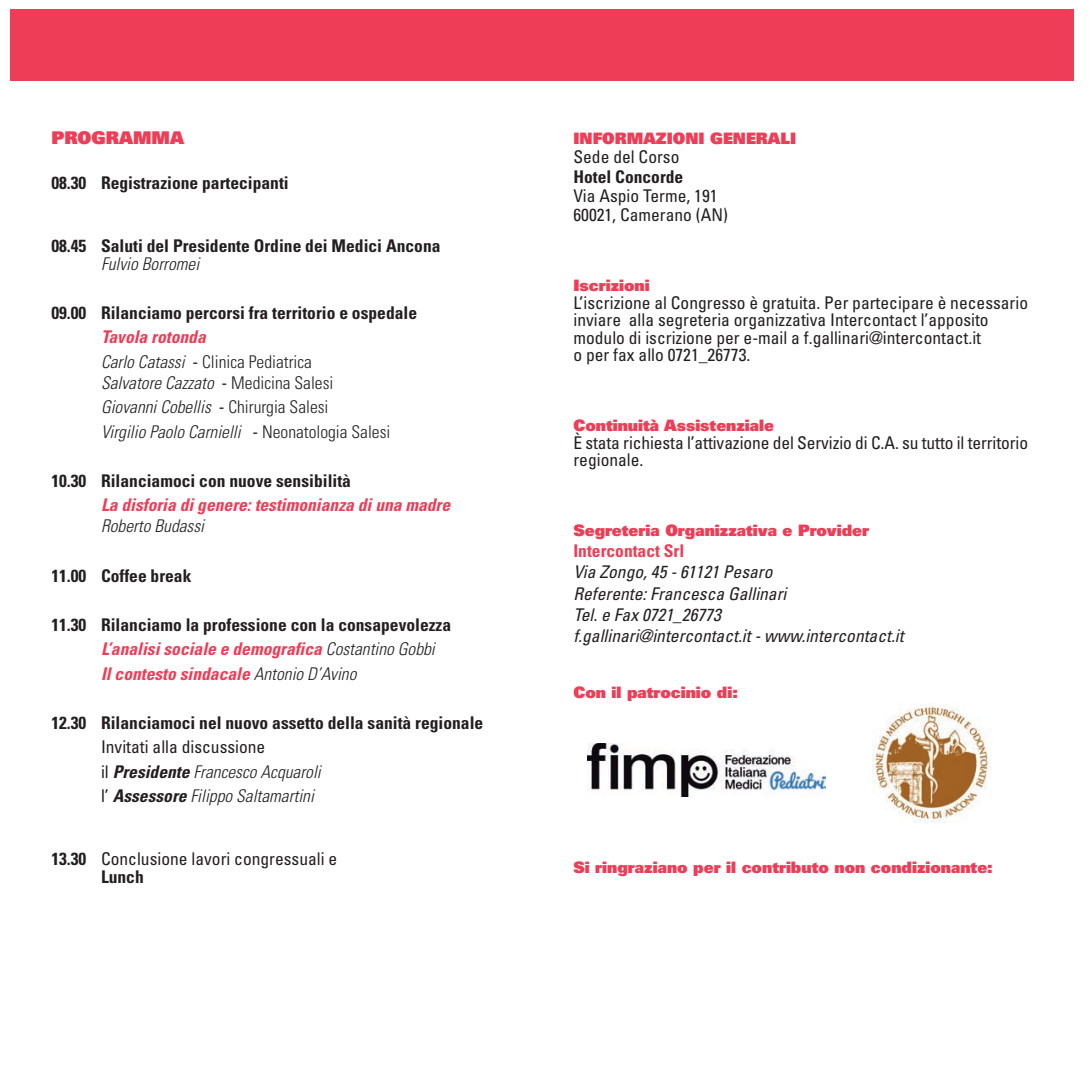
<style>
.page{position:relative;width:1092px;height:1092px;background:#fff}
.page>*{position:absolute;margin:0;border:0;box-sizing:border-box;transform-origin:0 0}
.t1{font:700 condensed 17.5px/24.5px "Univers";color:#231f20}
.t2{font:condensed 17.5px/17.5px "Univers";color:#231f20}
.t3{font:italic 300 condensed 17.5px/24.5px "Univers";color:#231f20}
.t4{font:italic condensed 17.5px/21px "Univers";color:#231f20}
.t5{font:300 condensed 17.5px/24.5px "Univers";color:#231f20}
.t6{font:italic 700 condensed 17.5px "Univers";color:#ee3d56}
.t7{font:700 condensed 17.5px "Univers";color:#ee3d56}
.t8{font:900 17.5px "Univers";color:#ee3d56}
.t9{font:900 15.75px "Univers";color:#ee3d56}
.s1{font-weight:700;font-style:italic;color:#ee3d56}
.s2{font-style:italic}
.s3{font-weight:400}
.s4{font-weight:400;font-style:normal}
.s5{font-style:normal}
.s6{font-style:italic;color:#ee3d56}
.s7{font-weight:300;font-style:italic}
.s8{font-weight:700}
</style>
<div class="page">
<div style="left:10px;top:10px;width:1062px;height:71px;background:#ee3d56"></div>
<img style="left:587px;top:743px;width:238px;height:53px">
<img style="left:872px;top:706px;width:119px;height:116px">
<p class="t8" style="left:51px;top:131px;width:134px">PROGRAMMA</p>
<p class="t1" style="left:51px;top:172px;width:239px">08.30 Registrazione partecipanti</p>
<p class="t1" style="left:51px;top:235px;width:390px">08.45 Saluti del Presidente Ordine dei Medici Ancona</p>
<p class="t3" style="left:101px;top:253px;width:100px">Fulvio Borromei</p>
<p class="t1" style="left:51px;top:302px;width:367px">09.00 Rilanciamo percorsi fra territorio e ospedale</p>
<p class="t5" style="left:101px;top:326px;width:212px"><span class="s1">Tavola rotonda<br></span><span class="s2">Carlo Catassi</span> <span class="s3">-</span> Clinica Pediatrica</p>
<p class="t3" style="left:101px;top:372px;width:291px">Salvatore Cazzato <span class="s4">-</span> <span class="s5">Medicina Salesi<br></span>Giovanni Cobellis <span class="s4">-</span> <span class="s5">Chirurgia Salesi<br></span>Virgilio Paolo Carnielli <span class="s4">-</span> <span class="s5">Neonatologia Salesi</span></p>
<p class="t1" style="left:51px;top:470px;width:301px">10.30 Rilanciamoci con nuove sensibilità</p>
<p class="t6" style="left:101px;top:499px;width:350px">La disforia di genere: testimonianza di una madre</p>
<p class="t3" style="left:101px;top:515px;width:105px">Roberto Budassi</p>
<p class="t1" style="left:51px;top:564px;width:142px">11.00 Coffee break</p>
<p class="t1" style="left:101px;top:613px;width:351px;text-indent:-50px">11.30 Rilanciamo la professione con la consapevolezza<br><span class="s6">L’analisi sociale e demografica</span> <span class="s7">Costantino Gobbi<br></span><span class="s6">Il contesto sindacale</span> <span class="s7">Antonio D’Avino</span></p>
<p class="t1" style="left:51px;top:711px;width:433px">12.30 Rilanciamoci nel nuovo assetto della sanità regionale</p>
<p class="t3" style="left:101px;top:736px;width:221px"><span class="s4">Invitati alla discussione<br>il</span> <span class="s8">Presidente</span> Francesco Acquaroli <span class="s4">l’</span> <span class="s8">Assessore</span> Filippo Saltamartini</p>
<p class="t2" style="left:101px;top:851px;width:238px;text-indent:-50px"><span class="s8">13.30</span> Conclusione lavori congressuali e<br><span class="s8">Lunch</span></p>
<p class="t9" style="left:573px;top:133px;width:224px">INFORMAZIONI GENERALI</p>
<p class="t2" style="left:573px;top:150px;width:107px">Sede del Corso</p>
<p class="t1" style="left:573px;top:166px;width:111px">Hotel Concorde</p>
<p class="t2" style="left:573px;top:187px;width:156px;line-height:19.2px">Via Aspio Terme, 191<br>60021, Camerano (AN)</p>
<p class="t9" style="left:573px;top:280px;width:78px">Iscrizioni</p>
<p class="t2" style="left:573px;top:295px;width:456px">L’iscrizione al Congresso è gratuita. Per partecipare è necessario inviare alla segreteria organizzativa Intercontact l’apposito modulo di iscrizione per e-mail a f.gallinari@intercontact.it<br>o per fax allo 0721_26773.</p>
<p class="t9" style="left:573px;top:420px;width:202px">Continuità Assistenziale</p>
<p class="t2" style="left:573px;top:435px;width:456px">È stata richiesta l’attivazione del Servizio di C.A. su tutto il territorio regionale.</p>
<p class="t9" style="left:573px;top:525px;width:297px">Segreteria Organizzativa e Provider</p>
<p class="t7" style="left:573px;top:545px;width:112px">Intercontact Srl</p>
<p class="t4" style="left:573px;top:563px;width:332px">Via Zongo, 45 - 61121 Pesaro<br>Referente: Francesca Gallinari<br>Tel. e Fax 0721_26773<br>f.gallinari@intercontact.it - www.intercontact.it</p>
<p class="t9" style="left:573px;top:686px;width:166px">Con il patrocinio di:</p>
<p class="t9" style="left:573px;top:861px;width:421px">Si ringraziano per il contributo non condizionante:</p>
</div>
